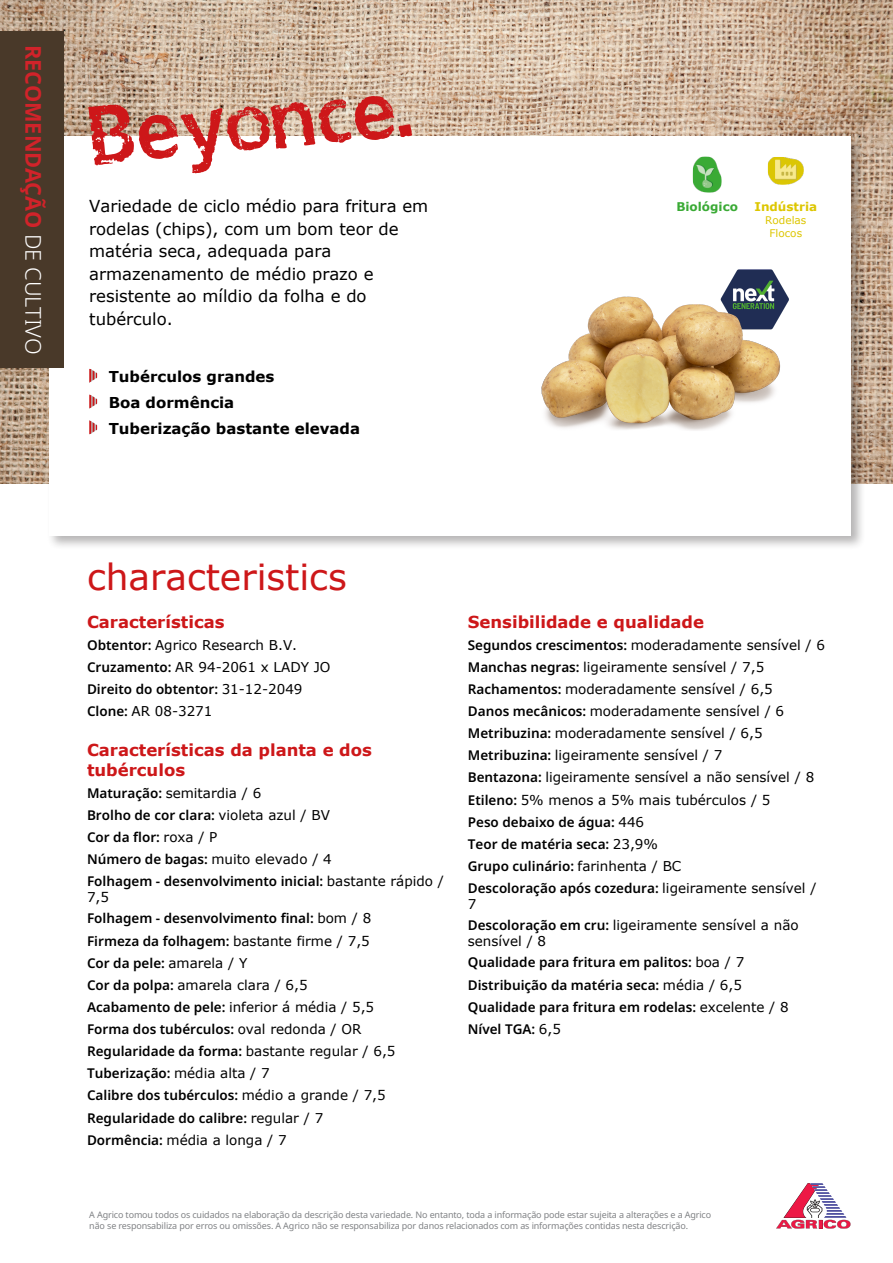
<style>
.page{position:relative;width:893px;height:1263px;background:#fff}
.page>*{position:absolute;margin:0;border:0;box-sizing:border-box;transform-origin:0 0}
.t1{font:84px "Agrico Tuberosum Cyrillic";color:#cd1719}
.t2{font:36px "Verdana";color:#cd1719}
.t3{font:700 21.75px "Noto Sans";color:#d1232a}
.t4{font:16.5px/22.5px "Verdana";color:#000}
.t5{font:700 16.5px/20.1px "Verdana";color:#cd1719}
.t6{font:700 15px/25.7px "Verdana";color:#000}
.t7{font:600 13.5px/22.2px "Noto Sans";color:#000}
.t8{font:13.5px/22.2px "Verdana";color:#000}
.t9{font:700 12px "Verdana";color:#3aaa35}
.t10{font:700 12px "Verdana";color:#ddc600}
.t11{font:10.5px/12.8px "Verdana";color:#ddc600;text-align:center}
.t12{font:9px/11.2px "Noto Sans";letter-spacing:-.015em;color:#808285}
.s1{font-weight:300;color:#fff}
.s2{font-family:"Noto Sans";font-weight:600}
.s3{font-family:"Verdana";font-weight:400}
</style>
<div class="page">
<img style="left:0;top:0;width:893px;height:483px">
<div style="left:47px;top:134px;width:818px;height:416px;background:#231f20;opacity:.33"></div>
<div style="left:49px;top:136px;width:801px;height:400px;background:#fff"></div>
<svg style="left:776px;top:1183px;width:74px;height:46px"></svg>
<div style="left:0;top:32px;width:64px;height:336px;background:#493929"></div>
<img style="left:89px;top:369px;width:8px;height:14px">
<img style="left:89px;top:395px;width:8px;height:14px">
<img style="left:89px;top:420px;width:8px;height:14px">
<img style="left:693px;top:157px;width:28px;height:36px">
<img style="left:768px;top:157px;width:36px;height:28px">
<img style="left:541px;top:269px;width:248px;height:162px">
<h3 class="t3" style="left:49px;top:45px;width:311px;rotate:90deg">RECOMENDAÇÃO <span class="s1">DE CULTIVO</span></h3>
<h1 class="t1" style="left:86px;top:102px;width:326px;rotate:-5deg">Beyonce.</h1>
<p class="t4" style="left:89px;top:195px;width:341px">Variedade de ciclo médio para fritura em rodelas (chips), com um bom teor de matéria seca, adequada para armazenamento de médio prazo e resistente ao míldio da folha e do tubérculo.</p>
<p class="t6" style="left:109px;top:364px;width:253px">Tubérculos grandes<br>Boa dormência<br>Tuberização bastante elevada</p>
<p class="t9" style="left:676px;top:199px;width:63px">Biológico</p>
<p class="t10" style="left:754px;top:199px;width:64px">Indústria</p>
<p class="t11" style="left:765px;top:214px;width:43px">Rodelas<br>Flocos</p>
<h2 class="t2" style="left:87px;top:554px;width:261px">characteristics</h2>
<p class="t5" style="left:87px;top:611px;width:139px">Características</p>
<p class="t8" style="left:87px;top:633px;width:245px"><span class="s2">Obtentor:</span> Agrico Research B.V.<br><span class="s2">Cruzamento:</span> AR 94-2061 x LADY JO</p>
<p class="t7" style="left:87px;top:677px;width:217px">Direito do obtentor: <span class="s3">31-12-2049</span></p>
<p class="t8" style="left:87px;top:699px;width:127px"><span class="s2">Clone:</span> AR 08-3271</p>
<p class="t5" style="left:87px;top:739px;width:286px">Características da planta e dos tubérculos</p>
<p class="t8" style="left:87px;top:781px;width:176px"><span class="s2">Maturação:</span> semitardia / 6</p>
<p class="t7" style="left:87px;top:803px;width:358px">Brolho de cor clara: <span class="s3">violeta azul / BV<br></span>Cor da flor: <span class="s3">roxa / P<br></span>Número de bagas: <span class="s3">muito elevado / 4<br></span>Folhagem - desenvolvimento inicial: <span class="s3">bastante rápido /</span></p>
<p class="t8" style="left:87px;top:886px;width:24px">7,5</p>
<p class="t7" style="left:87px;top:907px;width:286px;text-align:justify">Folhagem - desenvolvimento final: <span class="s3">bom / 8<br></span>Firmeza da folhagem: <span class="s3">bastante firme / 7,5<br></span>Cor da pele: <span class="s3">amarela / Y</span></p>
<p class="t8" style="left:87px;top:973px;width:289px"><span class="s2">Cor da polpa:</span> amarela clara / 6,5<br><span class="s2">Acabamento de pele:</span> inferior á média / 5,5</p>
<p class="t7" style="left:87px;top:1018px;width:310px">Forma dos tubérculos: <span class="s3">oval redonda / OR </span>Regularidade da forma: <span class="s3">bastante regular / 6,5<br></span>Tuberização: <span class="s3">média alta / 7<br></span>Calibre dos tubérculos: <span class="s3">médio a grande / 7,5<br></span>Regularidade do calibre: <span class="s3">regular / 7</span></p>
<p class="t8" style="left:87px;top:1128px;width:201px"><span class="s2">Dormência:</span> média a longa / 7</p>
<p class="t5" style="left:468px;top:611px;width:238px">Sensibilidade e qualidade</p>
<p class="t8" style="left:468px;top:633px;width:359px"><span class="s2">Segundos crescimentos:</span> moderadamente sensível / 6<br><span class="s2">Manchas negras:</span> ligeiramente sensível / 7,5<br><span class="s2">Rachamentos:</span> moderadamente sensível / 6,5<br><span class="s2">Danos mecânicos:</span> moderadamente sensível / 6<br><span class="s2">Metribuzina:</span> moderadamente sensível / 6,5<br><span class="s2">Metribuzina:</span> ligeiramente sensível / 7<br><span class="s2">Bentazona:</span> ligeiramente sensível a não sensível / 8<br><span class="s2">Etileno:</span> 5% menos a 5% mais tubérculos / 5</p>
<p class="t7" style="left:468px;top:810px;width:350px">Peso debaixo de água: <span class="s3">446<br></span>Teor de matéria seca: <span class="s3">23,9%<br></span>Grupo culinário: <span class="s3">farinhenta / BC<br></span>Descoloração após cozedura: <span class="s3">ligeiramente sensível /</span></p>
<p class="t8" style="left:468px;top:893px;width:332px;line-height:21px">7<br><span class="s2">Descoloração em cru:</span> ligeiramente sensível a não</p>
<p class="t8" style="left:468px;top:930px;width:80px">sensível / 8</p>
<p class="t7" style="left:468px;top:951px;width:322px">Qualidade para fritura em palitos: <span class="s3">boa / 7<br></span>Distribuição da matéria seca: <span class="s3">média / 6,5<br></span>Qualidade para fritura em rodelas: <span class="s3">excelente / 8<br></span>Nível TGA: <span class="s3">6,5</span></p>
<p class="t12" style="left:89px;top:1209px;width:623px">A Agrico tomou todos os cuidados na elaboração da descrição desta variedade. No entanto, toda a informação pode estar sujeita a alterações e a Agrico não se responsabiliza por erros ou omissões. A Agrico não se responsabiliza por danos relacionados com as informações contidas nesta descrição.</p>
</div>
